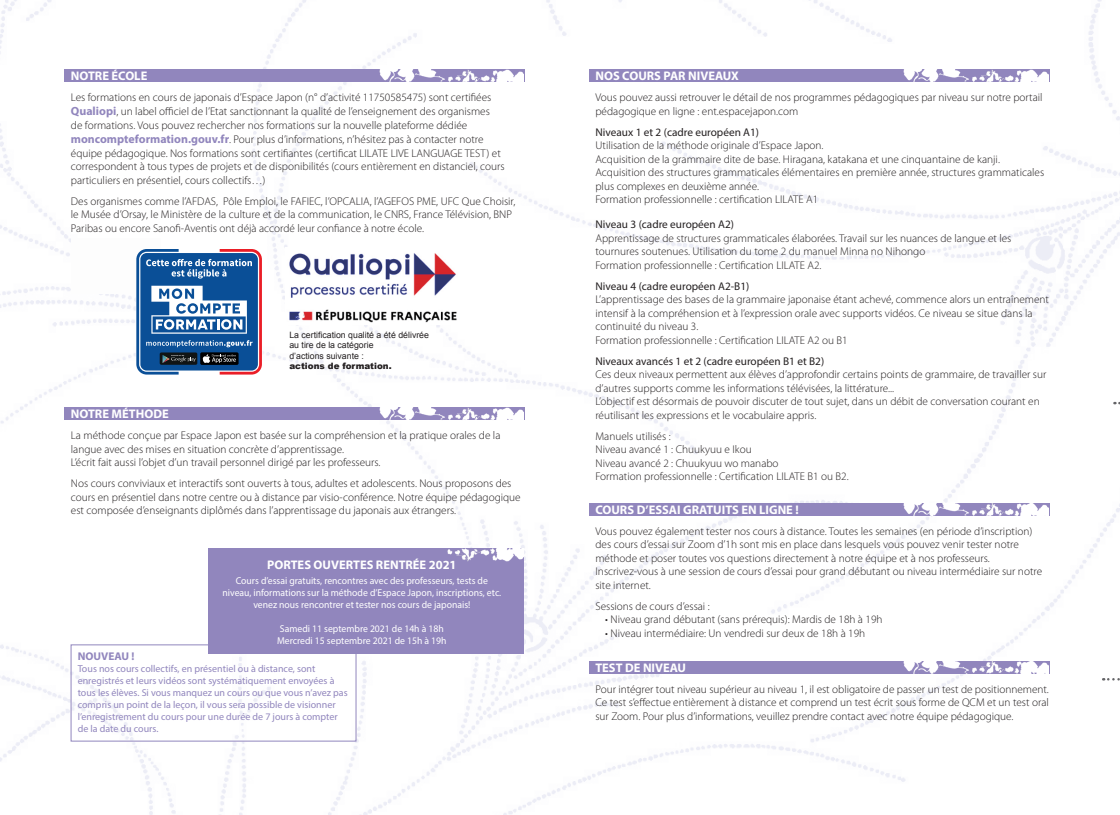
<style>
.page{position:relative;width:1120px;height:815px;background:#fff}
.page>*{position:absolute;margin:0;border:0;box-sizing:border-box;transform-origin:0 0}
.t1{font:700 12.5px "Myriad Pro";color:#fff}
.t2{font:300 11.25px/13.5px "Myriad Pro";color:#231f20}
.t3{font:11.25px "Myriad Pro";color:#231f20}
.t4{font:700 11.25px "Myriad Pro";color:#9186bd}
.t5{font:10px/12px "Myriad Pro";color:#9186bd}
.t6{font:10px/12px "Myriad Pro";color:#fff;text-align:center}
.t7{font:8.75px/10.5px "Arial";color:#231f20}
.t8{font:900 8.75px "Arial";color:#231f20}
.s1{font-weight:700;font-size:11.88px;color:#9186bd}
</style>
<div class="page">
<div style="left:589px;top:503px;width:460px;height:13px;background:#9186bd"></div>
<img style="left:903px;top:503px;width:145px;height:13px">
<div style="left:589px;top:661px;width:460px;height:13px;background:#9186bd"></div>
<img style="left:903px;top:661px;width:145px;height:13px">
<div style="left:64px;top:407px;width:460px;height:13px;background:#9186bd"></div>
<img style="left:379px;top:407px;width:145px;height:13px">
<svg style="left:1103px;top:678px;width:17px;height:3px"></svg>
<div style="left:64px;top:69px;width:460px;height:13px;background:#9186bd"></div>
<img style="left:379px;top:69px;width:145px;height:13px">
<div style="left:208px;top:549px;width:316px;height:105px;background:#9186bd"></div>
<img style="left:447px;top:549px;width:77px;height:12px">
<div style="left:589px;top:69px;width:460px;height:13px;background:#9186bd"></div>
<img style="left:903px;top:69px;width:145px;height:13px">
<div style="left:71px;top:645px;width:285px;height:96px;border:1px solid #9186bd"></div>
<img style="left:289px;top:252px;width:168px;height:71px">
<svg style="left:136px;top:249px;width:126px;height:126px"></svg>
<p class="t1" style="left:71px;top:68px;width:78px">NOTRE ÉCOLE</p>
<p class="t2" style="left:71px;top:91px;width:435px">Les formations en cours de japonais d’Espace Japon (n° d’activité 11750585475) sont certifiées <span class="s1">Qualiopi</span>, un label officiel de l’Etat sanctionnant la qualité de l’enseignement des organismes<br>de formations. Vous pouvez rechercher nos formations sur la nouvelle plateforme dédiée <span class="s1">moncompteformation.gouv.fr</span>. Pour plus d’informations, n’hésitez pas à contacter notre équipe pédagogique. Nos formations sont certifiantes (certificat LILATE LIVE LANGUAGE TEST) et correspondent à tous types de projets et de disponibilités (cours entièrement en distanciel, cours particuliers en présentiel, cours collectifs…)</p>
<p class="t2" style="left:71px;top:194px;width:446px">Des organismes comme l’AFDAS, Pôle Emploi, le FAFIEC, l’OPCALIA, l’AGEFOS PME, UFC Que Choisir, le Musée d’Orsay, le Ministère de la culture et de la communication, le CNRS, France Télévision, BNP<br>Paribas ou encore Sanofi-Aventis ont déjà accordé leur confiance à notre école.</p>
<p class="t7" style="left:289px;top:329px;width:141px">La certification qualité a été délivrée au tire de la catégorie<br>d’actions suivante :</p>
<p class="t8" style="left:289px;top:360px;width:104px">actions de formation.</p>
<p class="t1" style="left:71px;top:406px;width:99px">NOTRE MÉTHODE</p>
<p class="t2" style="left:71px;top:429px;width:431px">La méthode conçue par Espace Japon est basée sur la compréhension et la pratique orales de la langue avec des mises en situation concrète d’apprentissage.<br>L’écrit fait aussi l’objet d’un travail personnel dirigé par les professeurs.</p>
<p class="t2" style="left:71px;top:477px;width:451px">Nos cours conviviaux et interactifs sont ouverts à tous, adultes et adolescents. Nous proposons des cours en présentiel dans notre centre ou à distance par visio-conférence. Notre équipe pédagogique est composée d’enseignants diplômés dans l’apprentissage du japonais aux étrangers.</p>
<p class="t1" style="left:267px;top:557px;width:191px">PORTES OUVERTES RENTRÉE 2021</p>
<p class="t6" style="left:222px;top:574px;width:280px">Cours d’essai gratuits, rencontres avec des professeurs, tests de niveau, informations sur la méthode d’Espace Japon, inscriptions, etc. venez nous rencontrer et tester nos cours de japonais!</p>
<p class="t6" style="left:277px;top:622px;width:171px;text-align:left">Samedi 11 septembre 2021 de 14h à 18h<br>Mercredi 15 septembre 2021 de 15h à 19h</p>
<p class="t4" style="left:78px;top:649px;width:58px">NOUVEAU !</p>
<p class="t5" style="left:78px;top:663px;width:271px">Tous nos cours collectifs, en présentiel ou à distance, sont enregistrés et leurs vidéos sont systématiquement envoyées à tous les élèves. Si vous manquez un cours ou que vous n’avez pas compris un point de la leçon, il vous sera possible de visionner l’enregistrement du cours pour une durée de 7 jours à compter de la date du cours.</p>
<p class="t1" style="left:595px;top:68px;width:145px">NOS COURS PAR NIVEAUX</p>
<p class="t2" style="left:595px;top:91px;width:449px">Vous pouvez aussi retrouver le détail de nos programmes pédagogiques par niveau sur notre portail pédagogique en ligne : ent.espacejapon.com</p>
<p class="t3" style="left:595px;top:125px;width:165px">Niveaux 1 et 2 (cadre européen A1)</p>
<p class="t2" style="left:595px;top:139px;width:450px">Utilisation de la méthode originale d’Espace Japon.<br>Acquisition de la grammaire dite de base. Hiragana, katakana et une cinquantaine de kanji.<br>Acquisition des structures grammaticales élémentaires en première année, structures grammaticales plus complexes en deuxième année.<br>Formation professionnelle : certification LILATE A1</p>
<p class="t3" style="left:595px;top:217px;width:140px">Niveau 3 (cadre européen A2)</p>
<p class="t2" style="left:595px;top:231px;width:417px">Apprentissage de structures grammaticales élaborées. Travail sur les nuances de langue et les tournures soutenues. Utilisation du tome 2 du manuel Minna no Nihongo<br>Formation professionnelle : Certification LILATE A2.</p>
<p class="t3" style="left:595px;top:279px;width:155px">Niveau 4 (cadre européen A2-B1)</p>
<p class="t2" style="left:595px;top:293px;width:455px">L’apprentissage des bases de la grammaire japonaise étant achevé, commence alors un entraînement intensif à la compréhension et à l’expression orale avec supports vidéos. Ce niveau se situe dans la continuité du niveau 3.<br>Formation professionnelle : Certification LILATE A2 ou B1</p>
<p class="t3" style="left:595px;top:354px;width:230px">Niveaux avancés 1 et 2 (cadre européen B1 et B2)</p>
<p class="t2" style="left:595px;top:368px;width:452px">Ces deux niveaux permettent aux élèves d’approfondir certains points de grammaire, de travailler sur d’autres supports comme les informations télévisées, la littérature...<br>L’objectif est désormais de pouvoir discuter de tout sujet, dans un débit de conversation courant en réutilisant les expressions et le vocabulaire appris.</p>
<p class="t2" style="left:595px;top:429px;width:255px">Manuels utilisés :<br>Niveau avancé 1 : Chuukyuu e Ikou<br>Niveau avancé 2 : Chuukyuu wo manabo<br>Formation professionnelle : Certification LILATE B1 ou B2.</p>
<p class="t1" style="left:595px;top:502px;width:205px">COURS D’ESSAI GRATUITS EN LIGNE !</p>
<p class="t2" style="left:595px;top:525px;width:448px">Vous pouvez également tester nos cours à distance. Toutes les semaines (en période d’inscription) des cours d’essai sur Zoom d’1h sont mis en place dans lesquels vous pouvez venir tester notre méthode et poser toutes vos questions directement à notre équipe et à nos professeurs.<br>Inscrivez-vous à une session de cours d’essai pour grand débutant ou niveau intermédiaire sur notre site internet.</p>
<p class="t2" style="left:595px;top:600px;width:116px">Sessions de cours d’essai :</p>
<p class="t2" style="left:605px;top:613px;width:279px">• Niveau grand débutant (sans prérequis): Mardis de 18h à 19h</p>
<p class="t2" style="left:605px;top:627px;width:261px">• Niveau intermédiaire: Un vendredi sur deux de 18h à 19h</p>
<p class="t1" style="left:595px;top:659px;width:92px">TEST DE NIVEAU</p>
<p class="t2" style="left:595px;top:682px;width:455px;text-align:justify">Pour intégrer tout niveau supérieur au niveau 1, il est obligatoire de passer un test de positionnement.<br>Ce test s’effectue entièrement à distance et comprend un test écrit sous forme de QCM et un test oral sur Zoom. Pour plus d’informations, veuillez prendre contact avec notre équipe pédagogique.</p>
</div>
